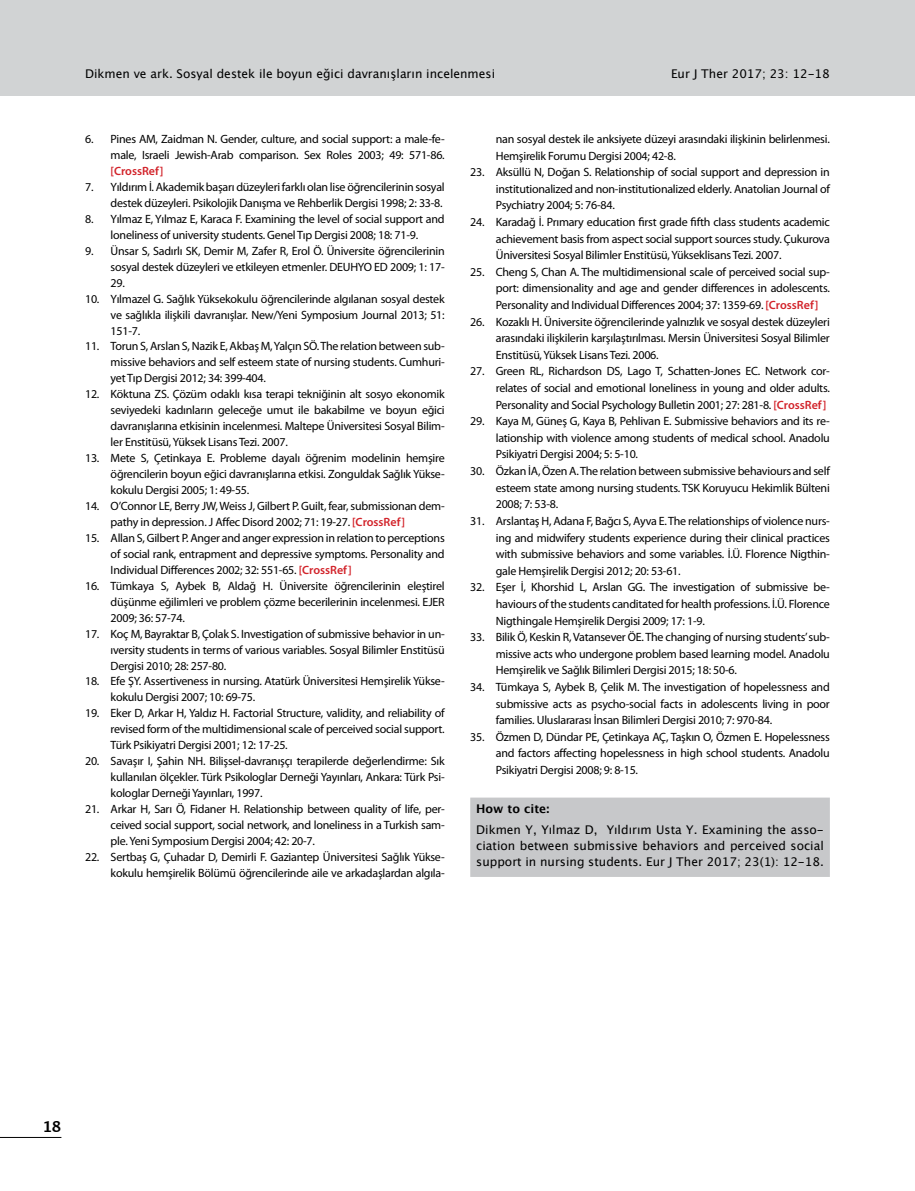
<style>
.page{position:relative;width:915px;height:1191px;background:#fff}
.page>*{position:absolute;margin:0;border:0;box-sizing:border-box;transform-origin:0 0}
.t1{font:700 15px "Lucida Grande";color:#000}
.t2{font:12px/15.9px "Myriad Pro";letter-spacing:-.02em;color:#000;text-align:justify}
.t3{font:12px/15.8px "Lucida Grande";color:#000;text-align:justify}
.t4{font:600 12px "Myriad Pro";color:#d2232a}
.t5{font:700 12px "Lucida Grande";color:#000}
.s1{font-weight:600;color:#d2232a}
</style>
<div class="page">
<div style="left:470px;top:797px;width:359px;height:80px;background:#c7c8ca"></div>
<hr style="left:0;top:1137px;width:61px;height:1px;background:#000">
<div style="left:0;top:0;width:914px;height:95px;background:#d1d3d4"></div>
<p class="t3" style="left:85px;top:66px;width:411px">Dikmen ve ark. Sosyal destek ile boyun eğici davranışların incelenmesi</p>
<p class="t3" style="left:671px;top:66px;width:160px">Eur J Ther 2017; 23: 12-18</p>
<p class="t2" style="left:85px;top:131px;width:361px;text-align:right">6. Pines AM, Zaidman N. Gender, culture, and social support: a male-fe&shy;male, Israeli Jewish-Arab comparison. Sex Roles 2003; 49: 571-86.</p>
<p class="t4" style="left:111px;top:163px;width:54px">[CrossRef]</p>
<p class="t2" style="left:85px;top:179px;width:361px;text-align:right">7. Yıldırım İ. Akademik başarı düzeyleri farklı olan lise öğrencilerinin sosyal destek düzeyleri. Psikolojik Danışma ve Rehberlik Dergisi 1998; 2: 33-8.</p>
<p class="t2" style="left:85px;top:211px;width:361px;text-align:center">8. Yılmaz E, Yılmaz E, Karaca F. Examining the level of social support and loneliness of university students. Genel Tıp Dergisi 2008; 18: 71-9.</p>
<p class="t2" style="left:111px;top:242px;width:335px;text-indent:-26px">9. Ünsar S, Sadırlı SK, Demir M, Zafer R, Erol Ö. Üniversite öğrencilerinin sosyal destek düzeyleri ve etkileyen etmenler. DEUHYO ED 2009; 1: 17- 29.</p>
<p class="t2" style="left:111px;top:290px;width:335px;text-indent:-26px">10. Yılmazel G. Sağlık Yüksekokulu öğrencilerinde algılanan sosyal destek ve sağlıkla ilişkili davranışlar. New/Yeni Symposium Journal 2013; 51:<br>151-7.</p>
<p class="t2" style="left:111px;top:338px;width:335px;text-indent:-26px">11. Torun S, Arslan S, Nazik E, Akbaş M, Yalçın SÖ. The relation between sub&shy;missive behaviors and self esteem state of nursing students. Cumhuri&shy;yet Tıp Dergisi 2012; 34: 399-404.</p>
<p class="t2" style="left:111px;top:386px;width:335px;text-indent:-26px">12. Köktuna ZS. Çözüm odaklı kısa terapi tekniğinin alt sosyo ekonomik seviyedeki kadınların geleceğe umut ile bakabilme ve boyun eğici davranışlarına etkisinin incelenmesi. Maltepe Üniversitesi Sosyal Bilim&shy;ler Enstitüsü, Yüksek Lisans Tezi. 2007.</p>
<p class="t2" style="left:111px;top:450px;width:335px;text-indent:-26px">13. Mete S, Çetinkaya E. Probleme dayalı öğrenim modelinin hemşire öğrencilerin boyun eğici davranışlarına etkisi. Zonguldak Sağlık Yükse&shy;kokulu Dergisi 2005; 1: 49-55.</p>
<p class="t2" style="left:111px;top:498px;width:335px;text-indent:-26px">14. O’Connor LE, Berry JW, Weiss J, Gilbert P. Guilt, fear, submissionan dem&shy;pathy in depression. J Affec Disord 2002; 71: 19-27. <span class="s1">[CrossRef]</span></p>
<p class="t2" style="left:111px;top:530px;width:335px;text-indent:-26px">15. Allan S, Gilbert P. Anger and anger expression in relation to perceptions of social rank, entrapment and depressive symptoms. Personality and Individual Differences 2002; 32: 551-65. <span class="s1">[CrossRef]</span></p>
<p class="t2" style="left:111px;top:577px;width:335px;text-indent:-26px">16. Tümkaya S, Aybek B, Aldağ H. Üniversite öğrencilerinin eleştirel düşünme eğilimleri ve problem çözme becerilerinin incelenmesi. EJER 2009; 36: 57-74.</p>
<p class="t2" style="left:111px;top:625px;width:335px;text-indent:-26px">17. Koç M, Bayraktar B, Çolak S. Investigation of submissive behavior in un&shy;ıversity students in terms of various variables. Sosyal Bilimler Enstitüsü Dergisi 2010; 28: 257-80.</p>
<p class="t2" style="left:111px;top:673px;width:335px;text-indent:-26px">18. Efe ŞY. Assertiveness in nursing. Atatürk Üniversitesi Hemşirelik Yükse&shy;kokulu Dergisi 2007; 10: 69-75.</p>
<p class="t2" style="left:111px;top:705px;width:335px;text-indent:-26px">19. Eker D, Arkar H, Yaldız H. Factorial Structure, validity, and reliability of revised form of the multidimensional scale of perceived social support.<br>Türk Psikiyatri Dergisi 2001; 12: 17-25.</p>
<p class="t2" style="left:111px;top:753px;width:335px;text-indent:-26px">20. Savaşır I, Şahin NH. Bilişsel-davranışçı terapilerde değerlendirme: Sık kullanılan ölçekler. Türk Psikologlar Derneği Yayınları, Ankara: Türk Psi&shy;kologlar Derneği Yayınları, 1997.</p>
<p class="t2" style="left:111px;top:801px;width:335px;text-indent:-26px">21. Arkar H, Sarı Ö, Fidaner H. Relationship between quality of life, per&shy;ceived social support, social network, and loneliness in a Turkish sam&shy;ple. Yeni Symposium Dergisi 2004; 42: 20-7.</p>
<p class="t2" style="left:85px;top:848px;width:361px;text-align:right">22. Sertbaş G, Çuhadar D, Demirli F. Gaziantep Üniversitesi Sağlık Yükse&shy;kokulu hemşirelik Bölümü öğrencilerinde aile ve arkadaşlardan algıla-</p>
<p class="t2" style="left:495px;top:130px;width:335px;line-height:16.6px">nan sosyal destek ile anksiyete düzeyi arasındaki ilişkinin belirlenmesi.<br>Hemşirelik Forumu Dergisi 2004; 42-8.</p>
<p class="t2" style="left:495px;top:164px;width:335px;line-height:16.6px;text-indent:-26px">23. Aksüllü N, Doğan S. Relationship of social support and depression in institutionalized and non-institutionalized elderly. Anatolian Journal of Psychiatry 2004; 5: 76-84.</p>
<p class="t2" style="left:495px;top:213px;width:335px;line-height:16.6px;text-indent:-26px">24. Karadağ İ. Prımary education first grade fifth class students academic achievement basis from aspect social support sources study. Çukurova Üniversitesi Sosyal Bilimler Enstitüsü, Yükseklisans Tezi. 2007.</p>
<p class="t2" style="left:495px;top:263px;width:335px;line-height:16.6px;text-indent:-26px">25. Cheng S, Chan A. The multidimensional scale of perceived social sup&shy;port: dimensionality and age and gender differences in adolescents.<br>Personality and Individual Differences 2004; 37: 1359-69. <span class="s1">[CrossRef]</span></p>
<p class="t2" style="left:495px;top:313px;width:335px;line-height:16.6px;text-indent:-26px">26. Kozaklı H. Üniversite öğrencilerinde yalnızlık ve sosyal destek düzeyleri arasındaki ilişkilerin karşılaştırılması. Mersin Üniversitesi Sosyal Bilimler Enstitüsü, Yüksek Lisans Tezi. 2006.</p>
<p class="t2" style="left:495px;top:363px;width:335px;line-height:16.6px;text-indent:-26px">27. Green RL, Richardson DS, Lago T, Schatten-Jones EC. Network cor&shy;relates of social and emotional loneliness in young and older adults.<br>Personality and Social Psychology Bulletin 2001; 27: 281-8. <span class="s1">[CrossRef]</span></p>
<p class="t2" style="left:495px;top:413px;width:335px;line-height:16.6px;text-indent:-26px">29. Kaya M, Güneş G, Kaya B, Pehlivan E. Submissive behaviors and its re&shy;lationship with violence among students of medical school. Anadolu Psikiyatri Dergisi 2004; 5: 5-10.</p>
<p class="t2" style="left:495px;top:462px;width:335px;line-height:16.6px;text-indent:-26px">30. Özkan İA, Özen A. The relation between submissive behaviours and self esteem state among nursing students. TSK Koruyucu Hekimlik Bülteni 2008; 7: 53-8.</p>
<p class="t2" style="left:495px;top:512px;width:335px;line-height:16.6px;text-indent:-26px">31. Arslantaş H, Adana F, Bağcı S, Ayva E. The relationships of violence nurs&shy;ing and midwifery students experience during their clinical practices with submissive behaviors and some variables. İ.Ü. Florence Nigthin&shy;gale Hemşirelik Dergisi 2012; 20: 53-61.</p>
<p class="t2" style="left:495px;top:579px;width:335px;line-height:16.6px;text-indent:-26px">32. Eşer İ, Khorshid L, Arslan GG. The investigation of submissive be&shy;haviours of the students canditated for health professions. İ.Ü. Florence Nigthingale Hemşirelik Dergisi 2009; 17: 1-9.</p>
<p class="t2" style="left:495px;top:628px;width:335px;line-height:16.6px;text-indent:-26px">33. Bilik Ö, Keskin R, Vatansever ÖE. The changing of nursing students’ sub&shy;missive acts who undergone problem based learning model. Anadolu Hemşirelik ve Sağlık Bilimleri Dergisi 2015; 18: 50-6.</p>
<p class="t2" style="left:495px;top:678px;width:335px;line-height:16.6px;text-indent:-26px">34. Tümkaya S, Aybek B, Çelik M. The investigation of hopelessness and submissive acts as psycho-social facts in adolescents living in poor families. Uluslararası İnsan Bilimleri Dergisi 2010; 7: 970-84.</p>
<p class="t2" style="left:495px;top:728px;width:335px;line-height:16.6px;text-indent:-26px">35. Özmen D, Dündar PE, Çetinkaya AÇ, Taşkın O, Özmen E. Hopelessness and factors affecting hopelessness in high school students. Anadolu Psikiyatri Dergisi 2008; 9: 8-15.</p>
<p class="t5" style="left:476px;top:799px;width:74px">How to cite:</p>
<p class="t3" style="left:476px;top:822px;width:349px">Dikmen Y, Yılmaz D, Yıldırım Usta Y. Examining the asso&shy;ciation between submissive behaviors and perceived social support in nursing students. Eur J Ther 2017; 23(1): 12-18.</p>
<p class="t1" style="left:42px;top:1114px;width:20px">18</p>
</div>
